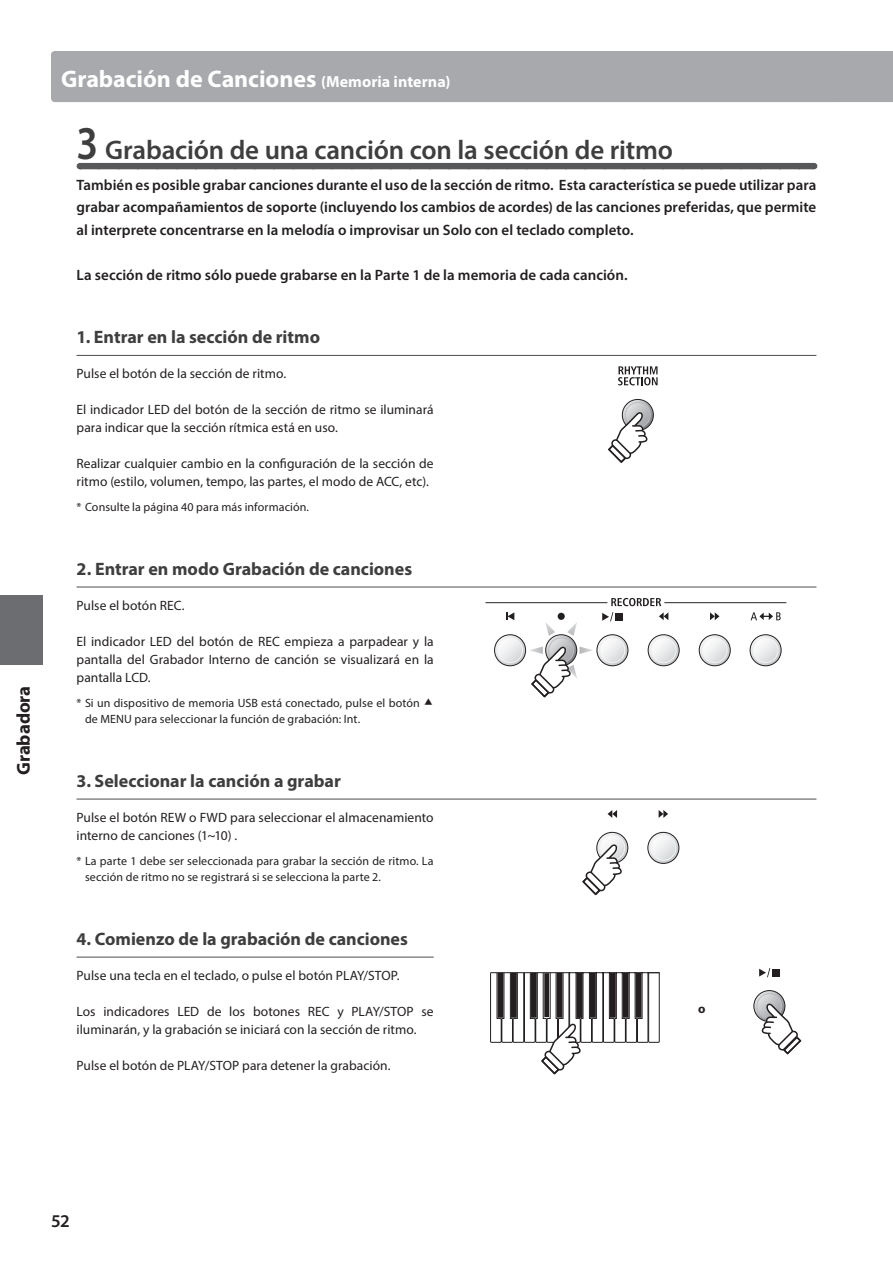
<style>
.page{position:relative;width:893px;height:1263px;background:#fff}
.page>*{position:absolute;margin:0;border:0;box-sizing:border-box;transform-origin:0 0}
.t1{font:600 27px "Myriad Pro";letter-spacing:-.01em;color:#3e3e3f}
.t2{font:700 24px "Myriad Pro";letter-spacing:-.005em;color:#fff}
.t3{font:700 18.75px "Myriad Pro";color:#231f20}
.t4{font:700 18px "Myriad Pro";color:#3e3e3f}
.t5{font:600 18px "Myriad Pro";color:#231f20}
.t6{font:600 15px/22.5px "Myriad Pro";letter-spacing:.005em;color:#231f20;text-align:justify}
.t7{font:13.5px/18px "Myriad Pro";letter-spacing:.005em;color:#231f20}
.t8{font:700 12.75px "Myriad Pro";color:#231f20}
.t9{font:12px/16.5px "Myriad Pro";letter-spacing:.01em;color:#231f20}
.s1{font-size:16.05px}
.s2{font-size:47.25px}
</style>
<div class="page">
<div style="left:0;top:595px;width:43px;height:69px;background:#6c6d70"></div>
<div style="left:51px;top:51px;width:842px;height:51px;background:#a8a9ad"></div>
<div style="left:80px;top:163px;width:733px;height:6px;background:#57585a"></div>
<hr style="left:77px;top:355px;width:739px;height:1px;background:#57585a">
<hr style="left:77px;top:586px;width:739px;height:1px;background:#57585a">
<hr style="left:77px;top:798px;width:739px;height:2px;background:#57585a">
<hr style="left:77px;top:956px;width:357px;height:2px;background:#57585a">
<svg style="left:618px;top:366px;width:40px;height:19px"></svg>
<svg style="left:622px;top:399px;width:31px;height:31px"></svg>
<div style="left:622px;top:399px;width:32px;height:32px;border:1px solid #231f20;border-radius:50%"></div>
<svg style="left:625px;top:403px;width:25px;height:24px"></svg>
<div style="left:625px;top:402px;width:25px;height:26px;border:1px solid #bcbdc0;border-radius:50%"></div>
<svg style="left:608px;top:411px;width:39px;height:52px"></svg>
<svg style="left:495px;top:635px;width:31px;height:31px"></svg>
<div style="left:494px;top:634px;width:32px;height:32px;border:1px solid #231f20;border-radius:50%"></div>
<div style="left:498px;top:638px;width:24px;height:25px;background:linear-gradient(to right,#f8f8f9,#e0e1e3);border-radius:12px"></div>
<div style="left:497px;top:638px;width:26px;height:25px;border:1px solid #f2f3f4;border-radius:50%"></div>
<svg style="left:597px;top:635px;width:31px;height:31px"></svg>
<div style="left:596px;top:634px;width:32px;height:32px;border:1px solid #231f20;border-radius:50%"></div>
<svg style="left:600px;top:638px;width:25px;height:25px"></svg>
<div style="left:600px;top:638px;width:25px;height:25px;border:1px solid #f2f3f4;border-radius:50%"></div>
<svg style="left:648px;top:635px;width:31px;height:31px"></svg>
<div style="left:648px;top:634px;width:32px;height:32px;border:1px solid #231f20;border-radius:50%"></div>
<svg style="left:651px;top:638px;width:25px;height:25px"></svg>
<div style="left:651px;top:638px;width:25px;height:25px;border:1px solid #f2f3f4;border-radius:50%"></div>
<svg style="left:699px;top:635px;width:31px;height:31px"></svg>
<div style="left:699px;top:634px;width:32px;height:32px;border:1px solid #231f20;border-radius:50%"></div>
<svg style="left:702px;top:638px;width:25px;height:25px"></svg>
<div style="left:702px;top:638px;width:25px;height:25px;border:1px solid #f2f3f4;border-radius:50%"></div>
<svg style="left:750px;top:635px;width:31px;height:31px"></svg>
<div style="left:750px;top:634px;width:32px;height:32px;border:1px solid #231f20;border-radius:50%"></div>
<svg style="left:753px;top:638px;width:25px;height:25px"></svg>
<div style="left:753px;top:638px;width:25px;height:25px;border:1px solid #f2f3f4;border-radius:50%"></div>
<svg style="left:611px;top:598px;width:50px;height:8px"></svg>
<hr style="left:664px;top:602px;width:122px;height:1px;background:#231f20">
<hr style="left:485px;top:602px;width:122px;height:1px;background:#231f20">
<svg style="left:506px;top:612px;width:8px;height:8px"></svg>
<div style="left:558px;top:613px;width:7px;height:7px;background:#231f20;border-radius:50%"></div>
<svg style="left:602px;top:612px;width:11px;height:9px"></svg>
<div style="left:616px;top:613px;width:7px;height:7px;background:#231f20"></div>
<svg style="left:659px;top:612px;width:9px;height:8px"></svg>
<svg style="left:710px;top:612px;width:9px;height:8px"></svg>
<svg style="left:751px;top:612px;width:30px;height:8px"></svg>
<svg style="left:567px;top:622px;width:10px;height:14px"></svg>
<svg style="left:545px;top:622px;width:10px;height:14px"></svg>
<svg style="left:546px;top:635px;width:31px;height:31px"></svg>
<div style="left:545px;top:634px;width:32px;height:32px;border:1px solid #231f20;border-radius:50%"></div>
<svg style="left:549px;top:638px;width:25px;height:25px"></svg>
<div style="left:549px;top:638px;width:25px;height:25px;border:1px solid #bcbdc0;border-radius:50%"></div>
<svg style="left:530px;top:645px;width:63px;height:53px"></svg>
<svg style="left:608px;top:810px;width:9px;height:8px"></svg>
<svg style="left:659px;top:810px;width:9px;height:8px"></svg>
<svg style="left:648px;top:832px;width:31px;height:31px"></svg>
<div style="left:647px;top:832px;width:32px;height:32px;border:1px solid #231f20;border-radius:50%"></div>
<svg style="left:651px;top:835px;width:25px;height:25px"></svg>
<div style="left:651px;top:835px;width:25px;height:25px;border:1px solid #f2f3f4;border-radius:50%"></div>
<svg style="left:597px;top:832px;width:31px;height:31px"></svg>
<div style="left:596px;top:832px;width:32px;height:32px;border:1px solid #231f20;border-radius:50%"></div>
<svg style="left:600px;top:835px;width:25px;height:25px"></svg>
<div style="left:600px;top:835px;width:25px;height:25px;border:1px solid #f2f3f4;border-radius:50%"></div>
<svg style="left:582px;top:843px;width:40px;height:53px"></svg>
<svg style="left:490px;top:972px;width:170px;height:103px"></svg>
<svg style="left:759px;top:968px;width:11px;height:9px"></svg>
<div style="left:772px;top:969px;width:8px;height:7px;background:#231f20"></div>
<svg style="left:754px;top:990px;width:31px;height:32px"></svg>
<div style="left:753px;top:990px;width:32px;height:32px;border:1px solid #231f20;border-radius:50%"></div>
<svg style="left:757px;top:994px;width:25px;height:24px"></svg>
<div style="left:757px;top:993px;width:25px;height:26px;border:1px solid #bcbdc0;border-radius:50%"></div>
<svg style="left:762px;top:1002px;width:40px;height:53px"></svg>
<h3 class="t3" style="left:11px;top:775px;width:91px;rotate:-90deg">Grabadora</h3>
<h2 class="t2" style="left:61px;top:64px;width:391px">Grabación de Canciones <span class="s1">(Memoria interna)</span></h2>
<h1 class="t1" style="left:77px;top:132px;width:598px"><span class="s2">3</span> Grabación de una canción con la sección de ritmo</h1>
<p class="t6" style="left:77px;top:173px;width:741px">También es posible grabar canciones durante el uso de la sección de ritmo. Esta característica se puede utilizar para grabar acompañamientos de soporte (incluyendo los cambios de acordes) de las canciones preferidas, que permite al interprete concentrarse en la melodía o improvisar un Solo con el teclado completo.</p>
<p class="t6" style="left:77px;top:263px;width:553px">La sección de ritmo sólo puede grabarse en la Parte 1 de la memoria de cada canción.</p>
<h3 class="t4" style="left:77px;top:325px;width:245px">1. Entrar en la sección de ritmo</h3>
<p class="t7" style="left:77px;top:364px;width:211px">Pulse el botón de la sección de ritmo.</p>
<p class="t7" style="left:77px;top:400px;width:359px">El indicador LED del botón de la sección de ritmo se iluminará para indicar que la sección rítmica está en uso.</p>
<p class="t7" style="left:77px;top:454px;width:359px">Realizar cualquier cambio en la configuración de la sección de ritmo (estilo, volumen, tempo, las partes, el modo de ACC, etc).</p>
<p class="t9" style="left:77px;top:499px;width:234px">* Consulte la página 40 para más información.</p>
<h3 class="t4" style="left:77px;top:557px;width:337px">2. Entrar en modo Grabación de canciones</h3>
<p class="t7" style="left:77px;top:596px;width:110px">Pulse el botón REC.</p>
<p class="t7" style="left:77px;top:632px;width:359px;text-align:justify">El indicador LED del botón de REC empieza a parpadear y la pantalla del Grabador Interno de canción se visualizará en la pantalla LCD.</p>
<p class="t9" style="left:85px;top:694px;width:336px;text-indent:-9px">* Si un dispositivo de memoria USB está conectado, pulse el botón de MENU para seleccionar la función de grabación: Int.</p>
<h3 class="t4" style="left:77px;top:769px;width:266px">3. Seleccionar la canción a grabar</h3>
<p class="t7" style="left:77px;top:808px;width:359px">Pulse el botón REW o FWD para seleccionar el almacenamiento interno de canciones (1~10) .</p>
<p class="t9" style="left:85px;top:852px;width:350px;text-indent:-9px">* La parte 1 debe ser seleccionada para grabar la sección de ritmo. La sección de ritmo no se registrará si se selecciona la parte 2.</p>
<h3 class="t4" style="left:77px;top:927px;width:333px">4. Comienzo de la grabación de canciones</h3>
<p class="t7" style="left:77px;top:966px;width:324px">Pulse una tecla en el teclado, o pulse el botón PLAY/STOP.</p>
<p class="t7" style="left:77px;top:1002px;width:359px">Los indicadores LED de los botones REC y PLAY/STOP se iluminarán, y la grabación se iniciará con la sección de ritmo.</p>
<p class="t7" style="left:77px;top:1056px;width:316px">Pulse el botón de PLAY/STOP para detener la grabación.</p>
<p class="t8" style="left:698px;top:1000px;width:9px">o</p>
<h3 class="t5" style="left:51px;top:1209px;width:20px">52</h3>
</div>
